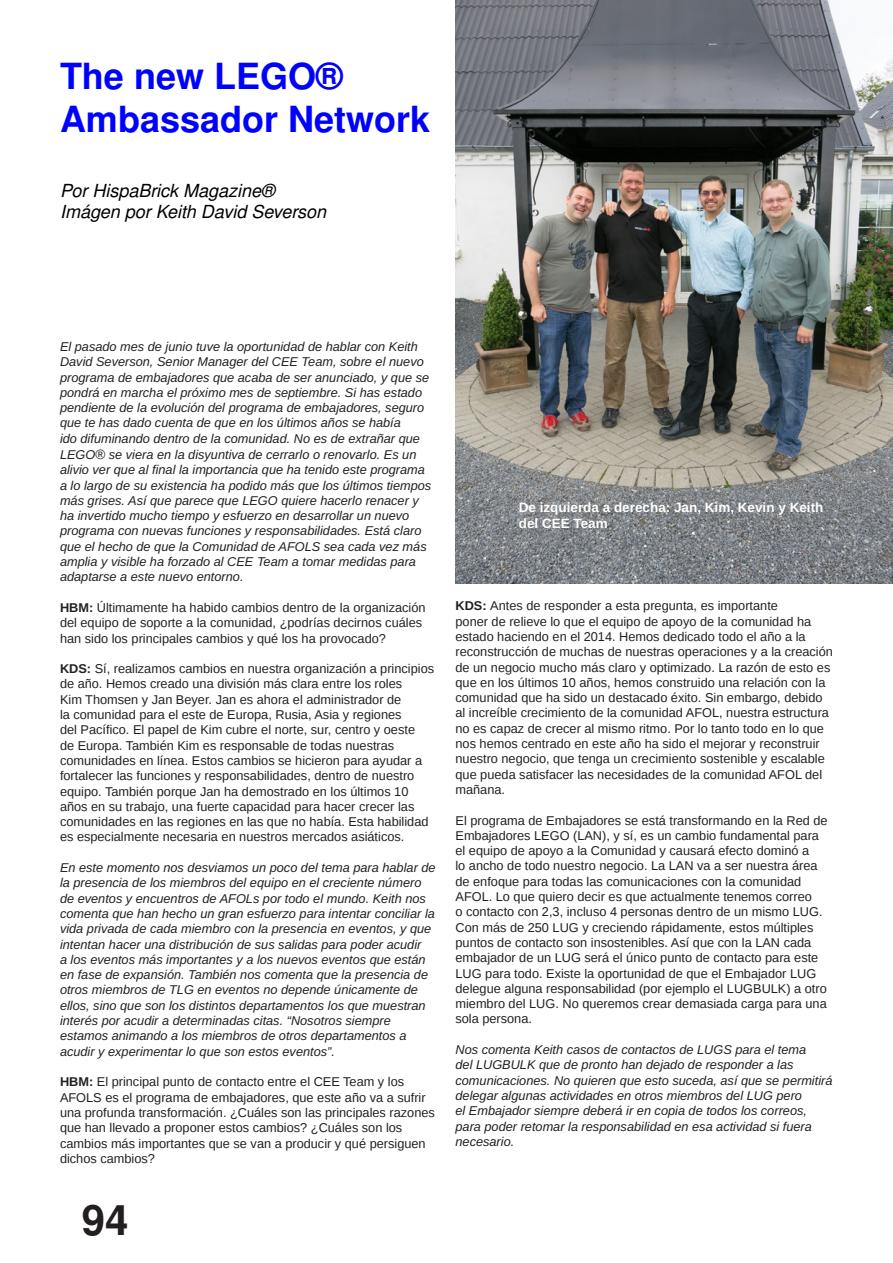
<style>
.page{position:relative;width:893px;height:1263px;background:#fff}
.page>*{position:absolute;margin:0;border:0;box-sizing:border-box;transform-origin:0 0}
.t1{font:700 42px "Free Sans";color:#231f20}
.t2{font:700 36px/43.2px "Free Sans";color:#00f}
.t3{font:italic 18px/21.6px "Free Sans";color:#000}
.t4{font:700 13.5px/16.2px "Liberation Sans";color:#fff}
.t5{font:12.75px/15.3px "Liberation Sans";color:#231f20}
.t6{font:italic 12.75px/15.3px "Liberation Sans";color:#231f20}
.s1{font-style:normal;font-size:13.5px}
.s2{font-weight:700}
</style>
<div class="page">
<img style="left:455px;top:0;width:438px;height:583px">
<h2 class="t2" style="left:60px;top:56px;width:372px">The new LEGO®<br>Ambassador Network</h2>
<h3 class="t3" style="left:60px;top:181px;width:268px">Por HispaBrick Magazine®<br>Imágen por Keith David Severson</h3>
<p class="t6" style="left:60px;top:339px;width:373px">El pasado mes de junio tuve la oportunidad de hablar con Keith David Severson, Senior Manager del CEE Team, sobre el nuevo programa de embajadores que acaba de ser anunciado, y que se pondrá en marcha el próximo mes de septiembre. Si has estado pendiente de la evolución del programa de embajadores, seguro que te has dado cuenta de que en los últimos años se había<br>ido difuminando dentro de la comunidad. No es de extrañar que LEGO<span class="s1">®</span> se viera en la disyuntiva de cerrarlo o renovarlo. Es un alivio ver que al final la importancia que ha tenido este programa a lo largo de su existencia ha podido más que los últimos tiempos más grises. Así que parece que LEGO quiere hacerlo renacer y ha invertido mucho tiempo y esfuerzo en desarrollar un nuevo programa con nuevas funciones y responsabilidades. Está claro que el hecho de que la Comunidad de AFOLS sea cada vez más amplia y visible ha forzado al CEE Team a tomar medidas para adaptarse a este nuevo entorno.</p>
<p class="t5" style="left:60px;top:600px;width:367px"><span class="s2">HBM:</span> Últimamente ha habido cambios dentro de la organización del equipo de soporte a la comunidad, ¿podrías decirnos cuáles han sido los principales cambios y qué los ha provocado?</p>
<p class="t5" style="left:60px;top:661px;width:376px"><span class="s2">KDS:</span> Sí, realizamos cambios en nuestra organización a principios de año. Hemos creado una división más clara entre los roles<br>Kim Thomsen y Jan Beyer. Jan es ahora el administrador de<br>la comunidad para el este de Europa, Rusia, Asia y regiones<br>del Pacífico. El papel de Kim cubre el norte, sur, centro y oeste<br>de Europa. También Kim es responsable de todas nuestras comunidades en línea. Estos cambios se hicieron para ayudar a fortalecer las funciones y responsabilidades, dentro de nuestro equipo. También porque Jan ha demostrado en los últimos 10 años en su trabajo, una fuerte capacidad para hacer crecer las comunidades en las regiones en las que no había. Esta habilidad es especialmente necesaria en nuestros mercados asiáticos.</p>
<p class="t6" style="left:60px;top:860px;width:377px">En este momento nos desviamos un poco del tema para hablar de la presencia de los miembros del equipo en el creciente número de eventos y encuentros de AFOLs por todo el mundo. Keith nos comenta que han hecho un gran esfuerzo para intentar conciliar la vida privada de cada miembro con la presencia en eventos, y que intentan hacer una distribución de sus salidas para poder acudir<br>a los eventos más importantes y a los nuevos eventos que están en fase de expansión. También nos comenta que la presencia de otros miembros de TLG en eventos no depende únicamente de ellos, sino que son los distintos departamentos los que muestran interés por acudir a determinadas citas. “Nosotros siempre estamos animando a los miembros de otros departamentos a acudir y experimentar lo que son estos eventos”.</p>
<p class="t5" style="left:60px;top:1074px;width:376px"><span class="s2">HBM:</span> El principal punto de contacto entre el CEE Team y los AFOLS es el programa de embajadores, que este año va a sufrir una profunda transformación. ¿Cuáles son las principales razones que han llevado a proponer estos cambios? ¿Cuáles son los cambios más importantes que se van a producir y qué persiguen dichos cambios?</p>
<h1 class="t1" style="left:82px;top:1201px;width:48px">94</h1>
<p class="t4" style="left:519px;top:499px;width:306px">De izquierda a derecha: Jan, Kim, Kevin y Keith del CEE Team</p>
<p class="t5" style="left:455px;top:598px;width:379px"><span class="s2">KDS:</span> Antes de responder a esta pregunta, es importante<br>poner de relieve lo que el equipo de apoyo de la comunidad ha estado haciendo en el 2014. Hemos dedicado todo el año a la reconstrucción de muchas de nuestras operaciones y a la creación de un negocio mucho más claro y optimizado. La razón de esto es que en los últimos 10 años, hemos construido una relación con la comunidad que ha sido un destacado éxito. Sin embargo, debido al increíble crecimiento de la comunidad AFOL, nuestra estructura no es capaz de crecer al mismo ritmo. Por lo tanto todo en lo que nos hemos centrado en este año ha sido el mejorar y reconstruir nuestro negocio, que tenga un crecimiento sostenible y escalable que pueda satisfacer las necesidades de la comunidad AFOL del mañana.</p>
<p class="t5" style="left:455px;top:812px;width:374px">El programa de Embajadores se está transformando en la Red de Embajadores LEGO (LAN), y sí, es un cambio fundamental para el equipo de apoyo a la Comunidad y causará efecto dominó a<br>lo ancho de todo nuestro negocio. La LAN va a ser nuestra área de enfoque para todas las comunicaciones con la comunidad AFOL. Lo que quiero decir es que actualmente tenemos correo<br>o contacto con 2,3, incluso 4 personas dentro de un mismo LUG.<br>Con más de 250 LUG y creciendo rápidamente, estos múltiples puntos de contacto son insostenibles. Así que con la LAN cada embajador de un LUG será el único punto de contacto para este LUG para todo. Existe la oportunidad de que el Embajador LUG delegue alguna responsabilidad (por ejemplo el LUGBULK) a otro miembro del LUG. No queremos crear demasiada carga para una sola persona.</p>
<p class="t6" style="left:455px;top:1042px;width:379px">Nos comenta Keith casos de contactos de LUGS para el tema<br>del LUGBULK que de pronto han dejado de responder a las comunicaciones. No quieren que esto suceda, así que se permitirá delegar algunas actividades en otros miembros del LUG pero<br>el Embajador siempre deberá ir en copia de todos los correos, para poder retomar la responsabilidad en esa actividad si fuera necesario.</p>
</div>
